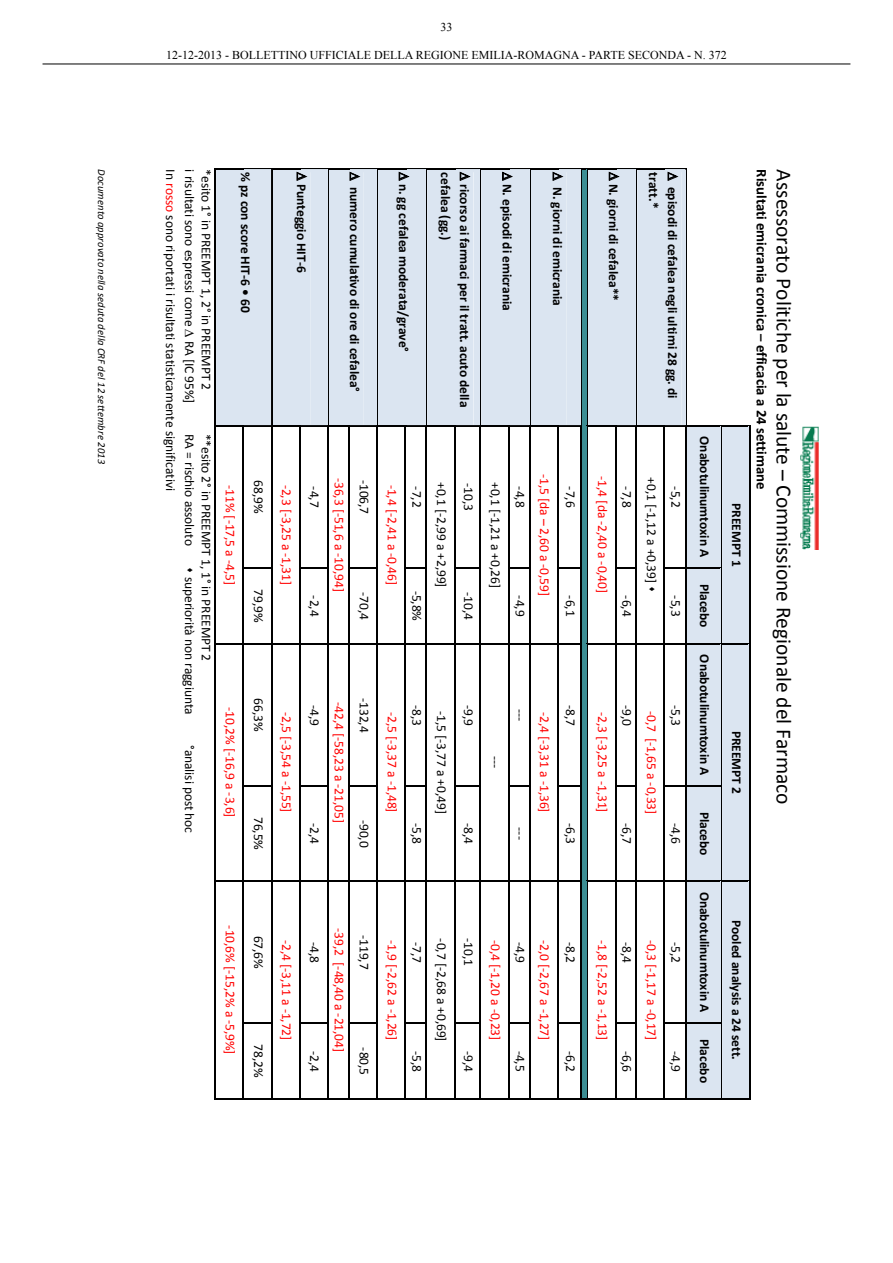
<style>
.page{position:relative;width:893px;height:1263px;background:#fff}
.page>*{position:absolute;margin:0;border:0;box-sizing:border-box;transform-origin:0 0}
.t1{font:21.45px "Calibri";color:#000}
.t2{font:700 14.85px "Calibri";color:#000}
.t3{font:13.5px/16.6px "Calibri";letter-spacing:-.005em;color:#000}
.t4{font:13.5px "Calibri";letter-spacing:-.01em;color:#f00}
.t5{font:700 13.5px/18.9px "Calibri";letter-spacing:-.005em;color:#000}
.t6{font:12px "Times New Roman";color:#000}
.t7{font:italic 10.65px "Calibri";letter-spacing:.005em;color:#000}
.s1{color:#f00}
</style>
<div class="page">
<hr style="left:43px;top:64px;width:807px;height:1px;background:#000">
<img style="left:800px;top:426px;width:19px;height:123px">
<svg style="left:214px;top:168px;width:536px;height:932px"></svg>
<p class="t6" style="left:440px;top:19px;width:13px">33</p>
<p class="t6" style="left:166px;top:47px;width:478px">12-12-2013 - BOLLETTINO UFFICIALE DELLA REGIONE EMILIA-ROMAGNA - PARTE SECONDA</p>
<p class="t6" style="left:687px;top:47px;width:41px">- N. 372</p>
<h1 class="t1" style="left:797px;top:169px;width:636px;rotate:90deg">Assessorato Politiche per la salute – Commissione Regionale del Farmaco</h1>
<p class="t7" style="left:108px;top:169px;width:296px;rotate:90deg">Documento approvato nella seduta della CRF del 12 settembre 2013</p>
<p class="t2" style="left:771px;top:169px;width:322px;rotate:90deg">Risultati emicrania cronica – efficacia a 24 settimane</p>
<p class="t5" style="left:747px;top:503px;width:65px;rotate:90deg">PREEMPT 1</p>
<p class="t3" style="left:199px;top:169px;width:236px;rotate:90deg">i risultati sono espressi come ∆ RA [IC 95%]</p>
<p class="t3" style="left:215px;top:169px;width:222px;rotate:90deg">*esito 1° in PREEMPT 1, 2° in PREEMPT 2</p>
<p class="t3" style="left:215px;top:434px;width:229px;rotate:90deg">**esito 2° in PREEMPT 1, 1° in PREEMPT 2<br>RA = rischio assoluto</p>
<p class="t3" style="left:180px;top:169px;width:323px;rotate:90deg">In <span class="s1">rosso</span> sono riportati i risultati statisticamente significativi</p>
<p class="t5" style="left:683px;top:172px;width:228px;rotate:90deg">∆ episodi di cefalea negli ultimi 28 gg. di tratt.*</p>
<p class="t5" style="left:312px;top:172px;width:102px;rotate:90deg">∆ Punteggio HIT-6</p>
<p class="t5" style="left:365px;top:172px;width:221px;rotate:90deg">∆ numero cumulativo di ore di cefalea°</p>
<p class="t5" style="left:414px;top:172px;width:181px;rotate:90deg">∆ n. gg cefalea moderata/grave°</p>
<p class="t5" style="left:475px;top:172px;width:237px;rotate:90deg">∆ ricorso ai farmaci per il tratt. acuto della cefalea (gg.)</p>
<p class="t5" style="left:517px;top:172px;width:140px;rotate:90deg">∆ N. episodi di emicrania</p>
<p class="t5" style="left:568px;top:172px;width:135px;rotate:90deg">∆ N. giorni di emicrania</p>
<p class="t5" style="left:624px;top:172px;width:130px;rotate:90deg">∆ N. giorni di cefalea**</p>
<p class="t5" style="left:256px;top:172px;width:142px;rotate:90deg">% pz con score HIT-6 • 60</p>
<p class="t5" style="left:715px;top:436px;width:122px;rotate:90deg">Onabotulinumtoxin A</p>
<p class="t5" style="left:715px;top:584px;width:45px;rotate:90deg">Placebo</p>
<p class="t5" style="left:715px;top:654px;width:122px;rotate:90deg">Onabotulinumtoxin A</p>
<p class="t5" style="left:715px;top:811px;width:45px;rotate:90deg">Placebo</p>
<p class="t5" style="left:715px;top:891px;width:122px;rotate:90deg">Onabotulinumtoxin A</p>
<p class="t5" style="left:715px;top:1039px;width:45px;rotate:90deg">Placebo</p>
<p class="t4" style="left:553px;top:474px;width:124px;rotate:90deg">-1,5 [da – 2,60 a -0,59]</p>
<p class="t4" style="left:611px;top:476px;width:118px;rotate:90deg">-1,4 [da -2,40 a -0,40]</p>
<p class="t3" style="left:661px;top:477px;width:117px;rotate:90deg">+0,1 [-1,12 a +0,39] ▲</p>
<p class="t4" style="left:348px;top:478px;width:116px;rotate:90deg">-36,3 [-51,6 a -10,94]</p>
<p class="t3" style="left:373px;top:480px;width:36px;rotate:90deg">-106,7</p>
<p class="t3" style="left:267px;top:480px;width:35px;rotate:90deg">68,9%</p>
<p class="t3" style="left:451px;top:482px;width:107px;rotate:90deg">+0,1 [-2,99 a +2,99]</p>
<p class="t3" style="left:504px;top:482px;width:107px;rotate:90deg">+0,1 [-1,21 a +0,26]</p>
<p class="t3" style="left:478px;top:483px;width:29px;rotate:90deg">-10,3</p>
<p class="t4" style="left:295px;top:484px;width:102px;rotate:90deg">-2,3 [-3,25 a -1,31]</p>
<p class="t4" style="left:401px;top:484px;width:102px;rotate:90deg">-1,4 [-2,41 a -0,46]</p>
<p class="t4" style="left:239px;top:485px;width:101px;rotate:90deg">-11% [-17,5 a -4,5]</p>
<p class="t3" style="left:324px;top:486px;width:22px;rotate:90deg">-4,7</p>
<p class="t3" style="left:426px;top:486px;width:22px;rotate:90deg">-7,2</p>
<p class="t3" style="left:529px;top:486px;width:22px;rotate:90deg">-4,8</p>
<p class="t3" style="left:580px;top:486px;width:22px;rotate:90deg">-7,6</p>
<p class="t3" style="left:636px;top:486px;width:22px;rotate:90deg">-7,8</p>
<p class="t3" style="left:685px;top:486px;width:22px;rotate:90deg">-5,2</p>
<p class="t3" style="left:199px;top:567px;width:149px;rotate:90deg">▲ superiorità non raggiunta</p>
<p class="t3" style="left:199px;top:745px;width:90px;rotate:90deg">°analisi post hoc</p>
<p class="t3" style="left:267px;top:589px;width:35px;rotate:90deg">79,9%</p>
<p class="t3" style="left:426px;top:590px;width:32px;rotate:90deg">-5,8%</p>
<p class="t3" style="left:373px;top:592px;width:29px;rotate:90deg">-70,4</p>
<p class="t3" style="left:478px;top:592px;width:29px;rotate:90deg">-10,4</p>
<p class="t3" style="left:324px;top:595px;width:22px;rotate:90deg">-2,4</p>
<p class="t3" style="left:529px;top:595px;width:22px;rotate:90deg">-4,9</p>
<p class="t3" style="left:580px;top:595px;width:22px;rotate:90deg">-6,1</p>
<p class="t3" style="left:636px;top:595px;width:22px;rotate:90deg">-6,4</p>
<p class="t3" style="left:685px;top:595px;width:22px;rotate:90deg">-5,3</p>
<p class="t3" style="left:373px;top:698px;width:36px;rotate:90deg">-132,4</p>
<p class="t3" style="left:267px;top:698px;width:35px;rotate:90deg">66,3%</p>
<p class="t4" style="left:348px;top:702px;width:122px;rotate:90deg">-42,4 [-58,23 a -21,05]</p>
<p class="t3" style="left:426px;top:705px;width:22px;rotate:90deg">-8,3</p>
<p class="t3" style="left:324px;top:705px;width:22px;rotate:90deg">-4,9</p>
<p class="t3" style="left:580px;top:705px;width:22px;rotate:90deg">-8,7</p>
<p class="t3" style="left:636px;top:705px;width:22px;rotate:90deg">-9,0</p>
<p class="t3" style="left:685px;top:705px;width:22px;rotate:90deg">-5,3</p>
<p class="t3" style="left:478px;top:705px;width:22px;rotate:90deg">-9,9</p>
<p class="t4" style="left:239px;top:707px;width:112px;rotate:90deg">-10,2% [-16,9 a -3,6]</p>
<p class="t3" style="left:529px;top:709px;width:14px;rotate:90deg">---</p>
<p class="t3" style="left:451px;top:711px;width:105px;rotate:90deg">-1,5 [-3,77 a +0,49]</p>
<p class="t4" style="left:660px;top:711px;width:105px;rotate:90deg">-0,7 [-1,65 a -0,33]</p>
<p class="t4" style="left:295px;top:712px;width:102px;rotate:90deg">-2,5 [-3,54 a -1,55]</p>
<p class="t4" style="left:401px;top:712px;width:102px;rotate:90deg">-2,5 [-3,37 a -1,48]</p>
<p class="t4" style="left:611px;top:712px;width:102px;rotate:90deg">-2,3 [-3,25 a -1,31]</p>
<p class="t4" style="left:553px;top:712px;width:102px;rotate:90deg">-2,4 [-3,31 a -1,36]</p>
<p class="t5" style="left:747px;top:731px;width:65px;rotate:90deg">PREEMPT 2</p>
<p class="t3" style="left:504px;top:756px;width:14px;rotate:90deg">---</p>
<p class="t3" style="left:267px;top:817px;width:35px;rotate:90deg">76,5%</p>
<p class="t3" style="left:373px;top:820px;width:29px;rotate:90deg">-90,0</p>
<p class="t3" style="left:324px;top:823px;width:22px;rotate:90deg">-2,4</p>
<p class="t3" style="left:426px;top:823px;width:22px;rotate:90deg">-5,8</p>
<p class="t3" style="left:580px;top:823px;width:22px;rotate:90deg">-6,3</p>
<p class="t3" style="left:636px;top:823px;width:22px;rotate:90deg">-6,7</p>
<p class="t3" style="left:685px;top:823px;width:22px;rotate:90deg">-4,6</p>
<p class="t3" style="left:478px;top:823px;width:22px;rotate:90deg">-8,4</p>
<p class="t3" style="left:529px;top:827px;width:14px;rotate:90deg">---</p>
<p class="t5" style="left:747px;top:920px;width:142px;rotate:90deg">Pooled analysis a 24 sett.</p>
<p class="t4" style="left:239px;top:925px;width:131px;rotate:90deg">-10,6% [-15,2% a -5,9%]</p>
<p class="t4" style="left:348px;top:928px;width:125px;rotate:90deg">-39,2 [-48,40 a -21,04]</p>
<p class="t3" style="left:373px;top:935px;width:36px;rotate:90deg">-119,7</p>
<p class="t3" style="left:267px;top:935px;width:35px;rotate:90deg">67,6%</p>
<p class="t3" style="left:478px;top:938px;width:29px;rotate:90deg">-10,1</p>
<p class="t3" style="left:451px;top:938px;width:105px;rotate:90deg">-0,7 [-2,68 a +0,69]</p>
<p class="t4" style="left:504px;top:940px;width:102px;rotate:90deg">-0,4 [-1,20 a -0,23]</p>
<p class="t4" style="left:660px;top:940px;width:102px;rotate:90deg">-0,3 [-1,17 a -0,17]</p>
<p class="t4" style="left:295px;top:940px;width:102px;rotate:90deg">-2,4 [-3,11 a -1,72]</p>
<p class="t4" style="left:401px;top:940px;width:102px;rotate:90deg">-1,9 [-2,62 a -1,26]</p>
<p class="t4" style="left:611px;top:940px;width:102px;rotate:90deg">-1,8 [-2,52 a -1,13]</p>
<p class="t4" style="left:553px;top:940px;width:102px;rotate:90deg">-2,0 [-2,67 a -1,27]</p>
<p class="t3" style="left:529px;top:942px;width:22px;rotate:90deg">-4,9</p>
<p class="t3" style="left:324px;top:942px;width:22px;rotate:90deg">-4,8</p>
<p class="t3" style="left:426px;top:942px;width:22px;rotate:90deg">-7,7</p>
<p class="t3" style="left:580px;top:942px;width:22px;rotate:90deg">-8,2</p>
<p class="t3" style="left:636px;top:942px;width:22px;rotate:90deg">-8,4</p>
<p class="t3" style="left:685px;top:942px;width:22px;rotate:90deg">-5,2</p>
<p class="t3" style="left:267px;top:1044px;width:35px;rotate:90deg">78,2%</p>
<p class="t3" style="left:373px;top:1047px;width:29px;rotate:90deg">-80,5</p>
<p class="t3" style="left:529px;top:1050px;width:22px;rotate:90deg">-4,5</p>
<p class="t3" style="left:324px;top:1050px;width:22px;rotate:90deg">-2,4</p>
<p class="t3" style="left:426px;top:1050px;width:22px;rotate:90deg">-5,8</p>
<p class="t3" style="left:580px;top:1050px;width:22px;rotate:90deg">-6,2</p>
<p class="t3" style="left:636px;top:1050px;width:22px;rotate:90deg">-6,6</p>
<p class="t3" style="left:685px;top:1050px;width:22px;rotate:90deg">-4,9</p>
<p class="t3" style="left:478px;top:1050px;width:22px;rotate:90deg">-9,4</p>
</div>
